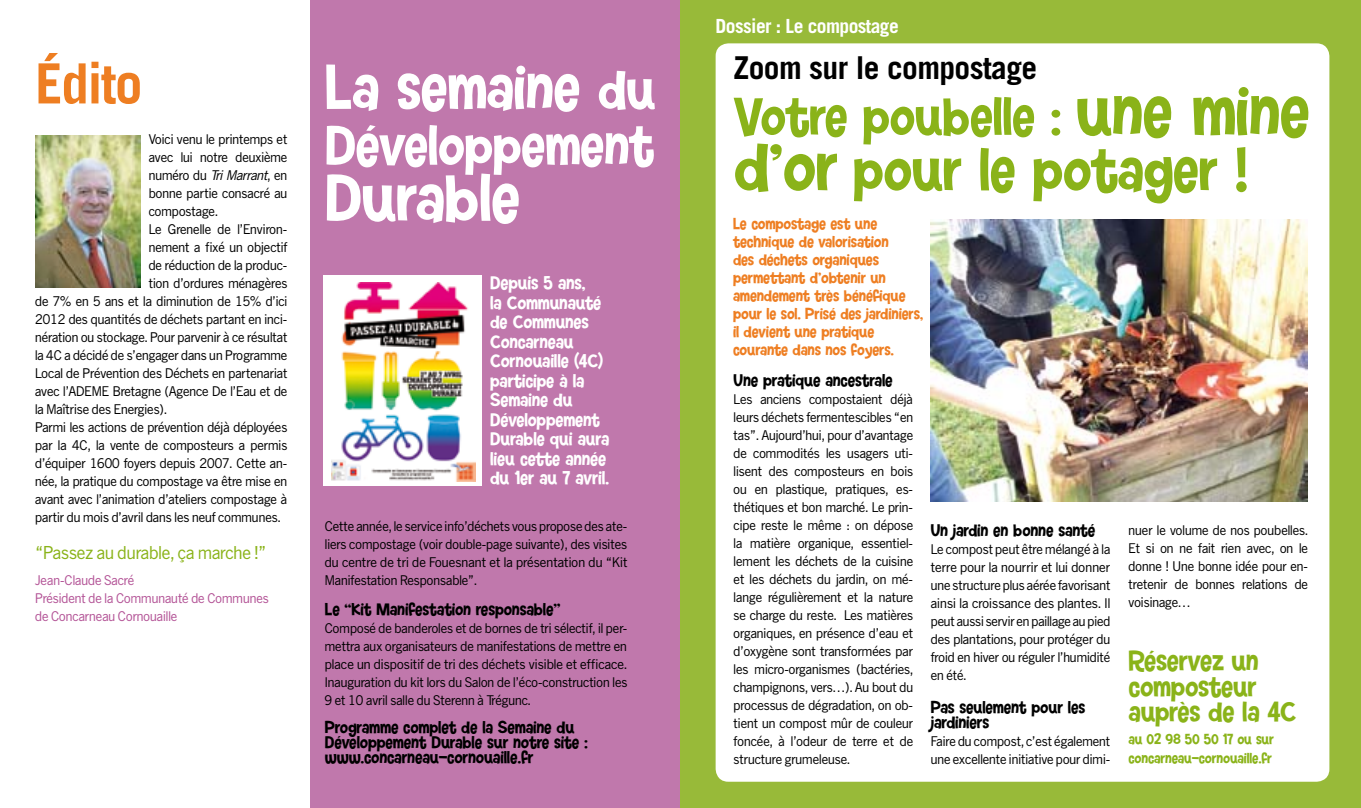
<style>
.page{position:relative;width:1361px;height:808px;background:#fff}
.page>*{position:absolute;margin:0;border:0;box-sizing:border-box;transform-origin:0 0}
.t1{font:75px "Eyeful";letter-spacing:-.01em;color:#fff}
.t2{font:70.35px "Eyeful";letter-spacing:-.01em;color:#fff}
.t3{font:67.5px "Eyeful";letter-spacing:-.01em;color:#8ab319}
.t4{font:63px "Eyeful";letter-spacing:-.01em;color:#fff}
.t5{font:60px "Eyeful";letter-spacing:-.01em;color:#8ab319}
.t6{font:700 55.5px "Trade Gothic";letter-spacing:-.03em;color:#ee7e22}
.t7{font:31.5px/25.5px "Eyeful";letter-spacing:-.01em;color:#8ab319}
.t8{font:700 31.5px "Trade Gothic";letter-spacing:-.02em;color:#000}
.t9{font:21px/19.5px "Eyeful";letter-spacing:-.01em;color:#fff}
.t10{font:19.5px/15px "Eyeful";letter-spacing:-.01em;color:#000}
.t11{font:700 19.5px "Trade Gothic";letter-spacing:-.03em;color:#fff}
.t12{font:18px/18px "Eyeful";letter-spacing:-.01em;color:#ee7e22}
.t13{font:18px "Trade Express";color:#8ab319}
.t14{font:16.5px/19.5px "Eyeful";letter-spacing:-.01em;color:#8ab319}
.t15{font:13.5px/18px "Trade Express";color:#000;text-align:justify}
.t16{font:13.5px/18px "Trade Express";color:#b35396}
.s1{font-style:italic}
.s2{font-size:63px}
.s3{font-size:78px}
</style>
<div class="page">
<div style="left:310px;top:0;width:370px;height:808px;background:#c078ac"></div>
<div style="left:680px;top:0;width:681px;height:808px;background:#98ba39"></div>
<div style="left:715px;top:43px;width:614px;height:739px;background:#fff;border-radius:13px"></div>
<div style="left:324px;top:276px;width:158px;height:210px;background:#fff"></div>
<img style="left:331px;top:282px;width:145px;height:199px">
<img style="left:35px;top:136px;width:105px;height:152px">
<img style="left:931px;top:219px;width:377px;height:283px">
<h3 class="t6" style="left:35px;top:50px;width:109px">Édito</h3>
<p class="t15" style="left:149px;top:130px;width:140px">Voici venu le printemps et</p>
<p class="t15" style="left:149px;top:148px;width:140px">avec lui notre deuxième</p>
<p class="t15" style="left:149px;top:166px;width:140px">n u m é ro d u <span class="s1">TriMarrant</span>, e n</p>
<p class="t15" style="left:149px;top:184px;width:140px">bonne partie consacré au</p>
<p class="t15" style="left:149px;top:202px;width:71px">compostage.</p>
<p class="t15" style="left:149px;top:220px;width:140px">Le Grenelle de l’Environ-</p>
<p class="t15" style="left:149px;top:238px;width:140px">nement a fixé un objectif</p>
<p class="t15" style="left:149px;top:256px;width:140px">de réduction de la produc-</p>
<p class="t15" style="left:149px;top:274px;width:140px">tion d’ordures ménagères</p>
<p class="t15" style="left:35px;top:292px;width:254px">de 7% en 5 ans et la diminution de 15% d’ici</p>
<p class="t15" style="left:35px;top:310px;width:254px">2012 des quantités de déchets partant en inci-</p>
<p class="t15" style="left:35px;top:328px;width:254px">nération ou stockage. Pour parvenir à ce résultat</p>
<p class="t15" style="left:35px;top:346px;width:254px">la 4C a décidé de s’engager dans un Programme</p>
<p class="t15" style="left:35px;top:364px;width:254px">Local de Prévention des Déchets en partenariat</p>
<p class="t15" style="left:35px;top:382px;width:254px">avec l’ADEME Bretagne (Agence De l’Eau et de</p>
<p class="t15" style="left:35px;top:400px;width:133px">la Maîtrise des Energies).</p>
<p class="t15" style="left:35px;top:418px;width:254px">Parmi les actions de prévention déjà déployées</p>
<p class="t15" style="left:35px;top:436px;width:254px">par la 4C, la vente de composteurs a permis</p>
<p class="t15" style="left:35px;top:454px;width:254px">d’équiper 1600 foyers depuis 2007. Cette an-</p>
<p class="t15" style="left:35px;top:472px;width:254px">née, la pratique du compostage va être mise en</p>
<p class="t15" style="left:35px;top:490px;width:254px">avant avec l’animation d’ateliers compostage à</p>
<p class="t15" style="left:35px;top:508px;width:247px">partir du mois d’avril dans les neuf communes.</p>
<h3 class="t13" style="left:35px;top:541px;width:233px">“Passez au durable, ça marche !”</h3>
<p class="t16" style="left:35px;top:571px;width:235px">Jean-Claude Sacré<br>Président de la Communauté de Communes de Concarneau Cornouaille</p>
<h2 class="t2" style="left:325px;top:53px;width:332px">La semaine <span class="s2">du</span></h2>
<h3 class="t4" style="left:325px;top:114px;width:331px">Développement</h3>
<h1 class="t1" style="left:325px;top:161px;width:197px">Durable</h1>
<h3 class="t9" style="left:490px;top:274px;width:121px">Depuis 5 ans,<br>la Communauté de Communes<br>Concarneau<br>Cornouaille (4C) participe à la<br>Semaine du<br>Développement<br>Durable qui aura lieu cette année du 1er au 7 avril.</h3>
<p class="t15" style="left:325px;top:517px;width:304px">Cette année, le service info’déchets vous propose des ate&shy;liers compostage (voir double-page suivante), des visites du centre de tri de Fouesnant et la présentation du “Kit Manifestation Responsable”.</p>
<h3 class="t10" style="left:325px;top:602px;width:237px">Le “Kit Manifestation responsable”</h3>
<p class="t15" style="left:325px;top:619px;width:304px">Composé de banderoles et de bornes de tri sélectif, il per&shy;mettra aux organisateurs de manifestations de mettre en place un dispositif de tri des déchets visible et efficace.<br>Inauguration du kit lors du Salon de l’éco-construction les 9 et 10 avril salle du Sterenn à Trégunc.</p>
<h3 class="t10" style="left:325px;top:720px;width:264px">Programme complet de la Semaine du<br>Développement Durable sur notre site : www.concarneau-cornouaille.fr</h3>
<h3 class="t11" style="left:715px;top:14px;width:185px">Dossier : Le compostage</h3>
<h3 class="t8" style="left:733px;top:48px;width:305px">Zoom sur le compostage</h3>
<h3 class="t5" style="left:733px;top:87px;width:578px">Votre poubelle : <span class="s3">une mine</span></h3>
<h3 class="t3" style="left:733px;top:136px;width:515px"><span class="s3">d’or</span> pour le potager !</h3>
<h3 class="t12" style="left:733px;top:215px;width:192px">Le compostage est une technique de valorisation<br>des déchets organiques permettant d’obtenir un amendement très bénéfique pour le sol. Prisé des jardiniers, il devient une pratique courante dans nos foyers.</h3>
<h3 class="t10" style="left:733px;top:373px;width:161px">Une pratique ancestrale</h3>
<p class="t15" style="left:733px;top:390px;width:181px">Les anciens compostaient déjà leurs déchets fermentescibles “en tas”. Aujourd’hui, pour d’avantage de commodités les usagers uti&shy;lisent des composteurs en bois ou en plastique, pratiques, es&shy;thétiques et bon marché. Le prin&shy;cipe reste le même : on dépose la matière organique, essentiel&shy;lement les déchets de la cuisine et les déchets du jardin, on mé&shy;lange régulièrement et la nature se charge du reste. Les matières organiques, en présence d’eau et d’oxygène sont transformées par les micro-organismes (bactéries, champignons, vers…). Au bout du processus de dégradation, on ob&shy;tient un compost mûr de couleur foncée, à l’odeur de terre et de structure grumeleuse.</p>
<h3 class="t10" style="left:931px;top:523px;width:166px">Un jardin en bonne santé</h3>
<p class="t15" style="left:931px;top:540px;width:181px">Le compost peut être mélangé à la terre pour la nourrir et lui donner une structure plus aérée favorisant ainsi la croissance des plantes. Il peut aussi servir en paillage au pied des plantations, pour protéger du froid en hiver ou réguler l’humidité en été.</p>
<h3 class="t10" style="left:931px;top:700px;width:156px">Pas seulement pour les jardiniers</h3>
<p class="t15" style="left:931px;top:732px;width:181px">Faire du compost, c’est également une excellente initiative pour dimi-</p>
<p class="t15" style="left:1128px;top:521px;width:181px">nuer le volume de nos poubelles.<br>Et si on ne fait rien avec, on le donne ! Une bonne idée pour en&shy;tretenir de bonnes relations de voisinage…</p>
<h3 class="t7" style="left:1128px;top:648px;width:169px">Réservez un composteur auprès de la 4C</h3>
<p class="t14" style="left:1128px;top:729px;width:147px">au 02 98 50 50 17 ou sur concarneau-cornouaille.fr</p>
</div>
